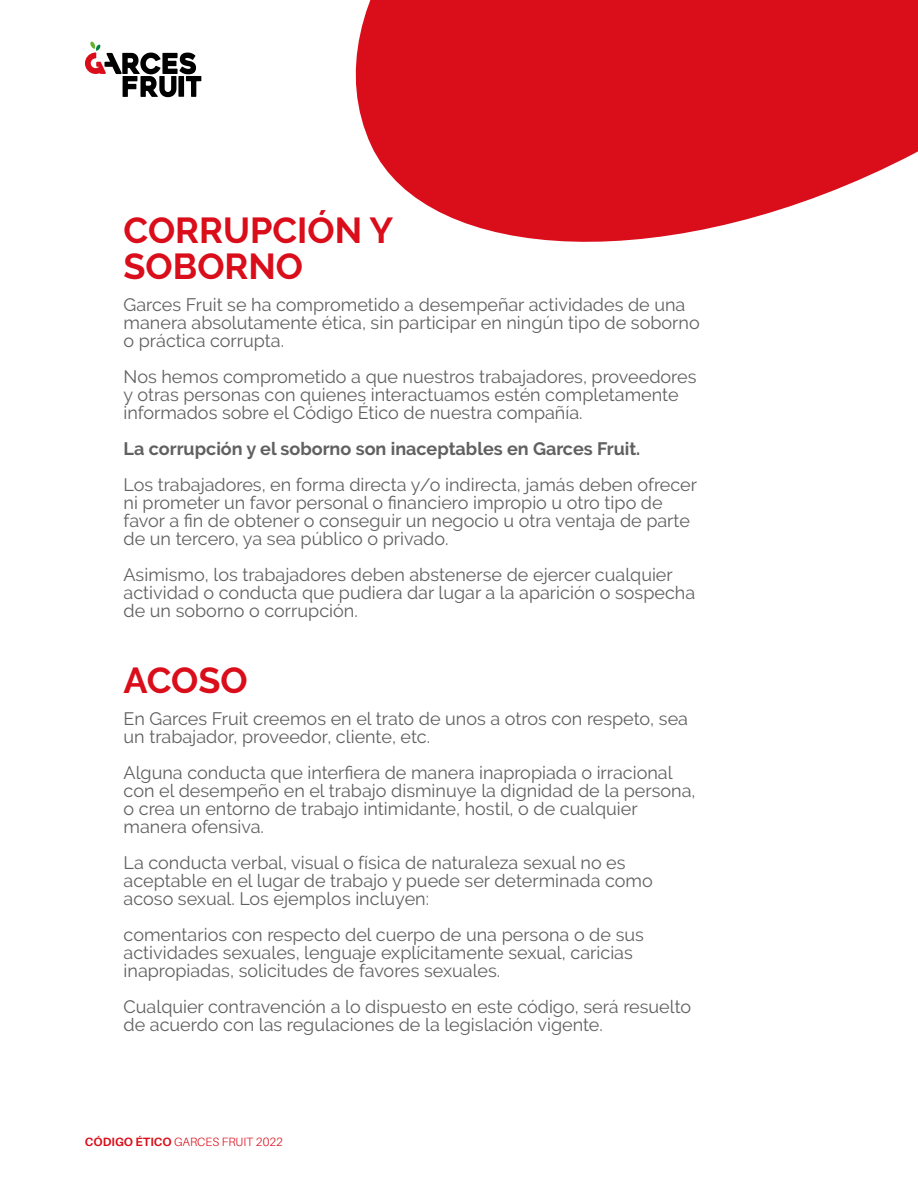
<style>
.page{position:relative;width:918px;height:1188px;background:#fff}
.page>*{position:absolute;margin:0;border:0;box-sizing:border-box;transform-origin:0 0}
.t1{font:700 36px/36px "Raleway";color:#da0d1a}
.t2{font:18px/18px "Raleway";color:#606060}
.t3{font:700 18px "Raleway";color:#606060}
.t4{font:300 12px "Aileron";color:#da0d1a}
.s1{font-weight:700}
</style>
<div class="page">
<svg style="left:85px;top:41px;width:116px;height:56px"></svg>
<svg style="left:355px;top:0;width:563px;height:242px;background:#de2d38"></svg>
<h1 class="t1" style="left:124px;top:213px;width:271px">CORRUPCIÓN Y<br>SOBORNO</h1>
<p class="t2" style="left:124px;top:296px;width:578px">Garces Fruit se ha comprometido a desempeñar actividades de una manera absolutamente ética, sin participar en ningún tipo de soborno o práctica corrupta.</p>
<p class="t2" style="left:124px;top:368px;width:574px">Nos hemos comprometido a que nuestros trabajadores, proveedores y otras personas con quienes interactuamos estén completamente informados sobre el Código Ético de nuestra compañía.</p>
<p class="t3" style="left:124px;top:438px;width:518px">La corrupción y el soborno son inaceptables en Garces Fruit.</p>
<p class="t2" style="left:124px;top:476px;width:575px">Los trabajadores, en forma directa y/o indirecta, jamás deben ofrecer ni prometer un favor personal o financiero impropio u otro tipo de favor a fin de obtener o conseguir un negocio u otra ventaja de parte de un tercero, ya sea público o privado.</p>
<p class="t2" style="left:124px;top:566px;width:573px">Asimismo, los trabajadores deben abstenerse de ejercer cualquier actividad o conducta que pudiera dar lugar a la aparición o sospecha de un soborno o corrupción.</p>
<h1 class="t1" style="left:124px;top:662px;width:126px">ACOSO</h1>
<p class="t2" style="left:124px;top:710px;width:566px">En Garces Fruit creemos en el trato de unos a otros con respeto, sea un trabajador, proveedor, cliente, etc.</p>
<p class="t2" style="left:124px;top:764px;width:573px">Alguna conducta que interfiera de manera inapropiada o irracional con el desempeño en el trabajo disminuye la dignidad de la persona, o crea un entorno de trabajo intimidante, hostil, o de cualquier manera ofensiva.</p>
<p class="t2" style="left:124px;top:854px;width:531px">La conducta verbal, visual o física de naturaleza sexual no es aceptable en el lugar de trabajo y puede ser determinada como acoso sexual. Los ejemplos incluyen:</p>
<p class="t2" style="left:124px;top:926px;width:522px">comentarios con respecto del cuerpo de una persona o de sus actividades sexuales, lenguaje explícitamente sexual, caricias inapropiadas, solicitudes de favores sexuales.</p>
<p class="t2" style="left:124px;top:998px;width:569px">Cualquier contravención a lo dispuesto en este código, será resuelto de acuerdo con las regulaciones de la legislación vigente.</p>
<p class="t4" style="left:85px;top:1135px;width:199px"><span class="s1">CÓDIGO ÉTICO</span> GARCES FRUIT 2022</p>
</div>
